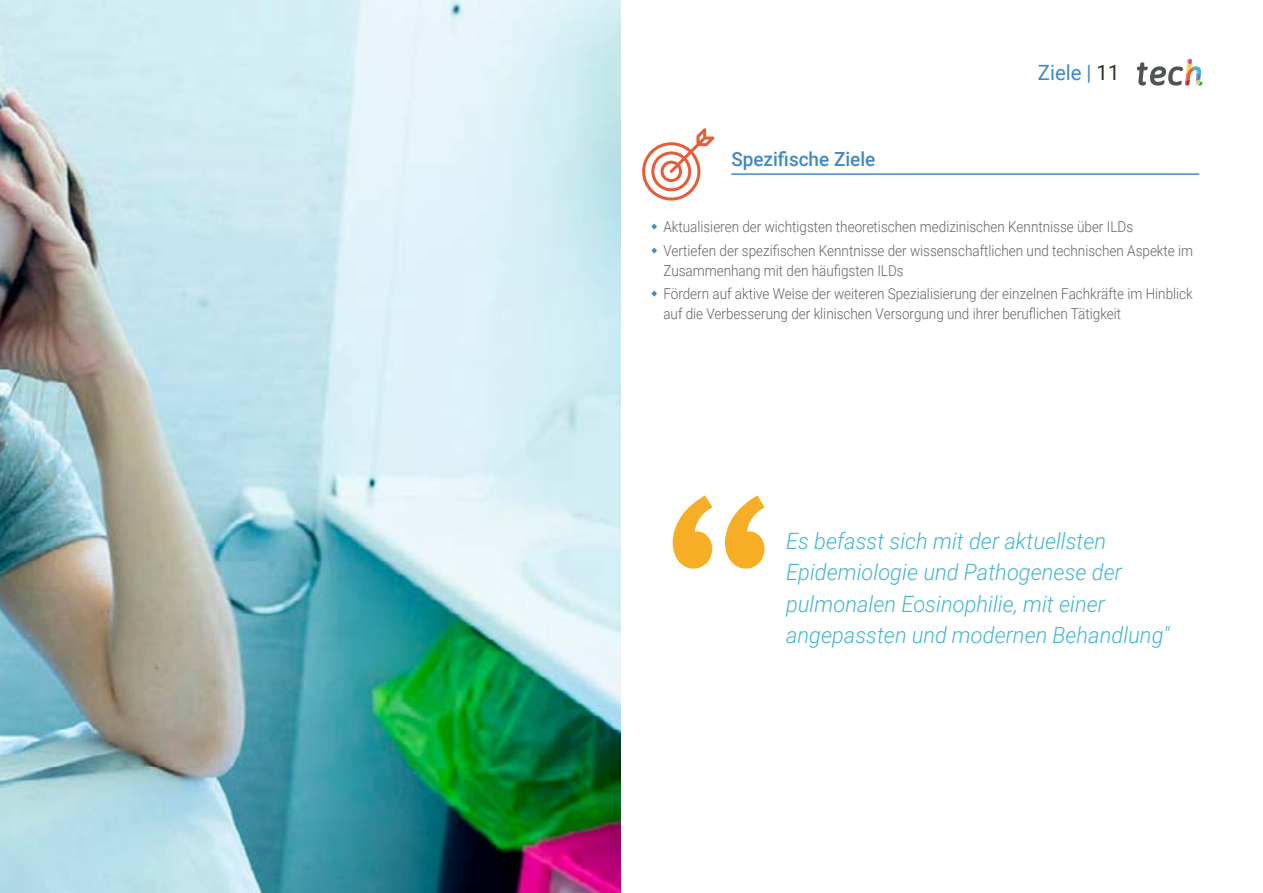
<style>
.page{position:relative;width:1263px;height:893px;background:#fff}
.page>*{position:absolute;margin:0;border:0;box-sizing:border-box;transform-origin:0 0}
.t1{font:italic 300 22.5px/31.5px "Roboto";color:#43b7cf}
.t2{font:21px "Roboto";color:#4089c5}
.t3{font:500 19.5px "Roboto";color:#4089c5}
.t4{font:300 15px/23.7px "Roboto";color:#61646a;scale:.9 1}
.s1{color:#312e20}
</style>
<div class="page">
<img style="left:0;top:0;width:621px;height:893px">
<svg style="left:1137px;top:59px;width:65px;height:27px"></svg>
<svg style="left:673px;top:495px;width:92px;height:74px"></svg>
<svg style="left:642px;top:128px;width:72px;height:73px"></svg>
<hr style="left:731px;top:174px;width:468px;height:1px;background:#4089c5">
<h3 class="t3" style="left:731px;top:145px;width:145px">Spezifische Ziele</h3>
<h2 class="t2" style="left:1038px;top:57px;width:83px">Ziele | <span class="s1">11</span></h2>
<p class="t4" style="left:663px;top:214px;width:590px">Aktualisieren der wichtigsten theoretischen medizinischen Kenntnisse über ILDs<br>Vertiefen der spezifischen Kenntnisse der wissenschaftlichen und technischen Aspekte im</p>
<p class="t4" style="left:663px;top:258px;width:590px">Zusammenhang mit den häufigsten ILDs<br>Fördern auf aktive Weise der weiteren Spezialisierung der einzelnen Fachkräfte im Hinblick</p>
<p class="t4" style="left:663px;top:301px;width:510px">auf die Verbesserung der klinischen Versorgung und ihrer beruflichen Tätigkeit</p>
<h1 class="t1" style="left:786px;top:524px;width:385px">Es befasst sich mit der aktuellsten Epidemiologie und Pathogenese der pulmonalen Eosinophilie, mit einer angepassten und modernen Behandlung"</h1>
</div>
